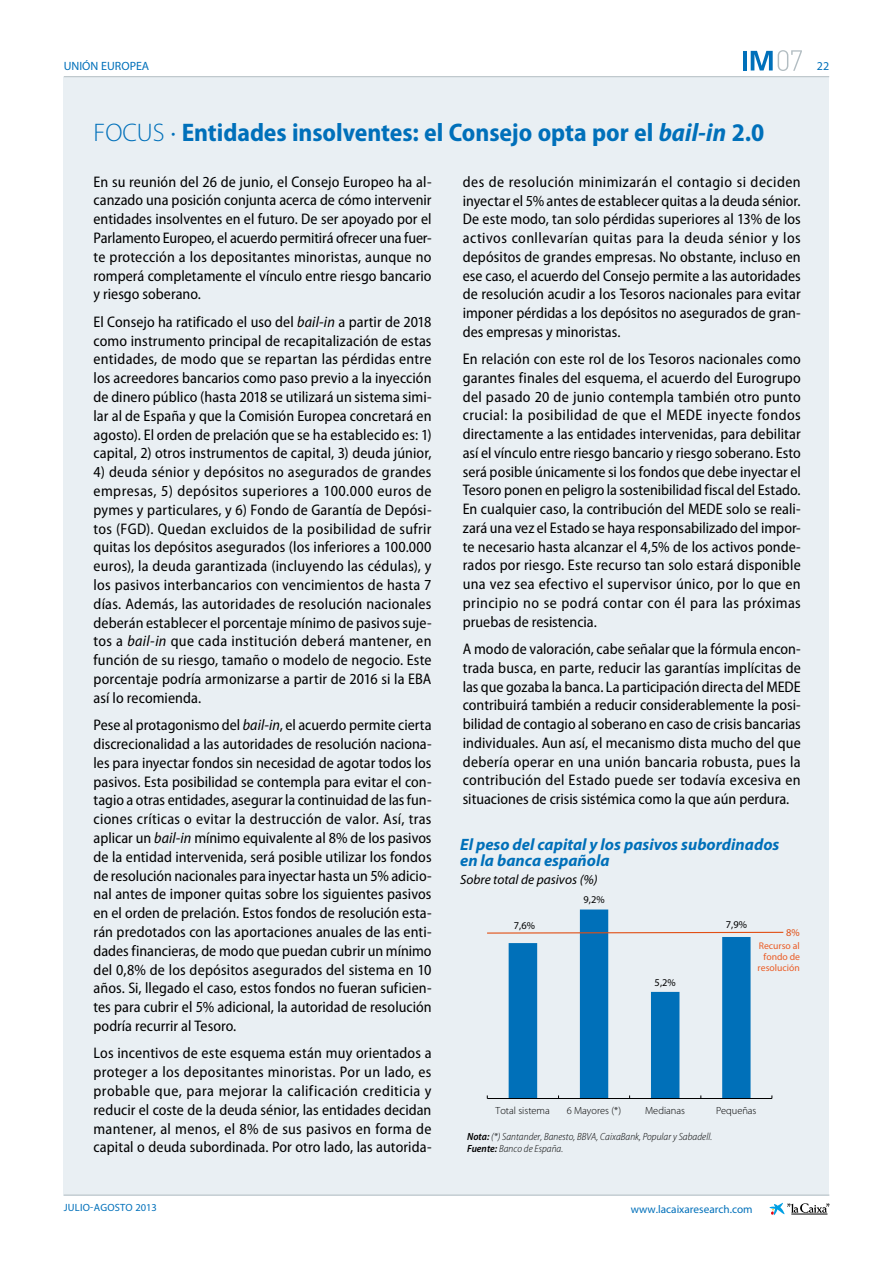
<style>
.page{position:relative;width:893px;height:1263px;background:#fff}
.page>*{position:absolute;margin:0;border:0;box-sizing:border-box;transform-origin:0 0}
.t1{font:700 semi-condensed 25.5px "Myriad Pro";color:#0070ba}
.t2{font:italic 700 16.5px/16.4px "Myriad Pro";color:#0070b9}
.t3{font:semi-condensed 15.3px/18.8px "Myriad Pro";letter-spacing:.005em;color:#000;text-align:justify}
.t4{font:italic 13.5px "Myriad Pro";color:#000}
.t5{font:12px "Myriad Pro";color:#0070ba}
.t6{font:11.25px "Myriad Pro";color:#0070ba}
.t7{font:10.5px "Myriad Pro";letter-spacing:.02em;color:#0070ba}
.t8{font:italic 300 semi-condensed 10.35px/11.9px "Myriad Pro";letter-spacing:.005em;color:#000}
.t9{font:300 10.35px "Myriad Pro";color:#000}
.t10{font:10.35px "Myriad Pro";color:#000}
.t11{font:10.35px "Myriad Pro";color:#e14f14}
.t12{font:9.75px/10.9px "Myriad Pro";color:#eb5c25;text-align:right}
.s1{font-weight:300;font-stretch:normal}
.s2{font-style:italic}
.s3{font-weight:600}
</style>
<div class="page">
<svg style="left:769px;top:1203px;width:60px;height:12px"></svg>
<svg style="left:751px;top:50px;width:51px;height:21px"></svg>
<hr style="left:743px;top:51px;width:4px;height:19px;background:#0070ba">
<div style="left:64px;top:77px;width:765px;height:1118px;background:#e9eff3"></div>
<hr style="left:64px;top:76px;width:765px;height:1px;background:#b2bdc2">
<hr style="left:64px;top:1195px;width:765px;height:1px;background:#b2bdc2">
<svg style="left:509px;top:909px;width:241px;height:189px"></svg>
<hr style="left:487px;top:1098px;width:285px;height:1px;background:#000">
<svg style="left:487px;top:931px;width:297px;height:3px"></svg>
<p class="t5" style="left:64px;top:59px;width:87px">UNIÓN EUROPEA</p>
<p class="t5" style="left:817px;top:60px;width:14px">22</p>
<h1 class="t1" style="left:94px;top:118px;width:672px"><span class="s1">FOCUS</span> <sup>•</sup> Entidades insolventes: el Consejo opta por el <span class="s2">bail-in</span> 2.0</h1>
<p class="t3" style="left:94px;top:172px;width:340px">En su reunión del 26 de junio, el Consejo Europeo ha al&shy;canzado una posición conjunta acerca de cómo intervenir entidades insolventes en el futuro. De ser apoyado por el Parlamento Europeo, el acuerdo permitirá ofrecer una fuer&shy;te protección a los depositantes minoristas, aunque no romperá completamente el vínculo entre riesgo bancario y riesgo soberano.</p>
<p class="t3" style="left:94px;top:313px;width:340px">El Consejo ha ratificado el uso del <span class="s2">bail-in</span> a partir de 2018 como instrumento principal de recapitalización de estas entidades, de modo que se repartan las pérdidas entre los acreedores bancarios como paso previo a la inyección de dinero público (hasta 2018 se utilizará un sistema simi&shy;lar al de España y que la Comisión Europea concretará en agosto). El orden de prelación que se ha establecido es: 1) capital, 2) otros instrumentos de capital, 3) deuda júnior,</p>
<p class="t3" style="left:94px;top:463px;width:340px">4) deuda sénior y depósitos no asegurados de grandes empresas, 5) depósitos superiores a 100.000 euros de pymes y particulares, y 6) Fondo de Garantía de Depósi&shy;tos (FGD). Quedan excluidos de la posibilidad de sufrir quitas los depósitos asegurados (los inferiores a 100.000 euros), la deuda garantizada (incluyendo las cédulas), y los pasivos interbancarios con vencimientos de hasta 7 días. Además, las autoridades de resolución nacionales deberán establecer el porcentaje mínimo de pasivos suje&shy;tos a <span class="s2">bail-in</span> que cada institución deberá mantener, en función de su riesgo, tamaño o modelo de negocio. Este porcentaje podría armonizarse a partir de 2016 si la EBA así lo recomienda.</p>
<p class="t3" style="left:94px;top:716px;width:340px">Pese al protagonismo del <span class="s2">bail-in</span>, el acuerdo permite cierta discrecionalidad a las autoridades de resolución naciona&shy;les para inyectar fondos sin necesidad de agotar todos los pasivos. Esta posibilidad se contempla para evitar el con&shy;tagio a otras entidades, asegurar la continuidad de las fun&shy;ciones críticas o evitar la destrucción de valor. Así, tras aplicar un <span class="s2">bail-in</span> mínimo equivalente al 8% de los pasivos de la entidad intervenida, será posible utilizar los fondos de resolución nacionales para inyectar hasta un 5% adicio&shy;nal antes de imponer quitas sobre los siguientes pasivos en el orden de prelación. Estos fondos de resolución esta&shy;rán predotados con las aportaciones anuales de las enti&shy;dades financieras, de modo que puedan cubrir un mínimo del 0,8% de los depósitos asegurados del sistema en 10 años. Si, llegado el caso, estos fondos no fueran suficien&shy;tes para cubrir el 5% adicional, la autoridad de resolución podría recurrir al Tesoro.</p>
<p class="t3" style="left:94px;top:1044px;width:340px">Los incentivos de este esquema están muy orientados a proteger a los depositantes minoristas. Por un lado, es probable que, para mejorar la calificación crediticia y reducir el coste de la deuda sénior, las entidades decidan mantener, al menos, el 8% de sus pasivos en forma de capital o deuda subordinada. Por otro lado, las autorida-</p>
<p class="t3" style="left:463px;top:173px;width:340px">des de resolución minimizarán el contagio si deciden inyectar el 5% antes de establecer quitas a la deuda sénior.<br>De este modo, tan solo pérdidas superiores al 13% de los activos conllevarían quitas para la deuda sénior y los depósitos de grandes empresas. No obstante, incluso en ese caso, el acuerdo del Consejo permite a las autoridades de resolución acudir a los Tesoros nacionales para evitar imponer pérdidas a los depósitos no asegurados de gran&shy;des empresas y minoristas.</p>
<p class="t3" style="left:463px;top:350px;width:340px">En relación con este rol de los Tesoros nacionales como garantes finales del esquema, el acuerdo del Eurogrupo del pasado 20 de junio contempla también otro punto crucial: la posibilidad de que el MEDE inyecte fondos directamente a las entidades intervenidas, para debilitar así el vínculo entre riesgo bancario y riesgo soberano. Esto será posible únicamente si los fondos que debe inyectar el Tesoro ponen en peligro la sostenibilidad fiscal del Estado.<br>En cualquier caso, la contribución del MEDE solo se reali&shy;zará una vez el Estado se haya responsabilizado del impor&shy;te necesario hasta alcanzar el 4,5% de los activos ponde&shy;rados por riesgo. Este recurso tan solo estará disponible una vez sea efectivo el supervisor único, por lo que en principio no se podrá contar con él para las próximas pruebas de resistencia.</p>
<p class="t3" style="left:463px;top:640px;width:340px">A modo de valoración, cabe señalar que la fórmula encon&shy;trada busca, en parte, reducir las garantías implícitas de las que gozaba la banca. La participación directa del MEDE contribuirá también a reducir considerablemente la posi&shy;bilidad de contagio al soberano en caso de crisis bancarias individuales. Aun así, el mecanismo dista mucho del que debería operar en una unión bancaria robusta, pues la contribución del Estado puede ser todavía excesiva en situaciones de crisis sistémica como la que aún perdura.</p>
<p class="t2" style="left:460px;top:837px;width:321px">El peso del capital y los pasivos subordinados en la banca española</p>
<p class="t4" style="left:460px;top:872px;width:139px">Sobre total de pasivos (%)</p>
<p class="t10" style="left:583px;top:894px;width:23px">9,2%</p>
<p class="t10" style="left:726px;top:918px;width:23px">7,9%</p>
<p class="t10" style="left:514px;top:920px;width:23px">7,6%</p>
<p class="t11" style="left:786px;top:926px;width:15px">8%</p>
<p class="t12" style="left:758px;top:940px;width:44px">Recurso al fondo de resolución</p>
<p class="t10" style="left:655px;top:976px;width:23px">5,2%</p>
<p class="t9" style="left:496px;top:1105px;width:56px">Total sistema</p>
<p class="t9" style="left:567px;top:1105px;width:56px">6 Mayores (*)</p>
<p class="t9" style="left:645px;top:1105px;width:41px">Medianas</p>
<p class="t9" style="left:716px;top:1105px;width:42px">Pequeñas</p>
<p class="t8" style="left:467px;top:1131px;width:247px"><span class="s3">Nota:</span> (*) Santander, Banesto, BBVA, CaixaBank, Popular y Sabadell.<br><span class="s3">Fuente:</span> Banco de España.</p>
<p class="t7" style="left:64px;top:1202px;width:95px">JULIO-AGOSTO 2013</p>
<p class="t6" style="left:631px;top:1203px;width:123px">www.lacaixaresearch.com</p>
</div>
